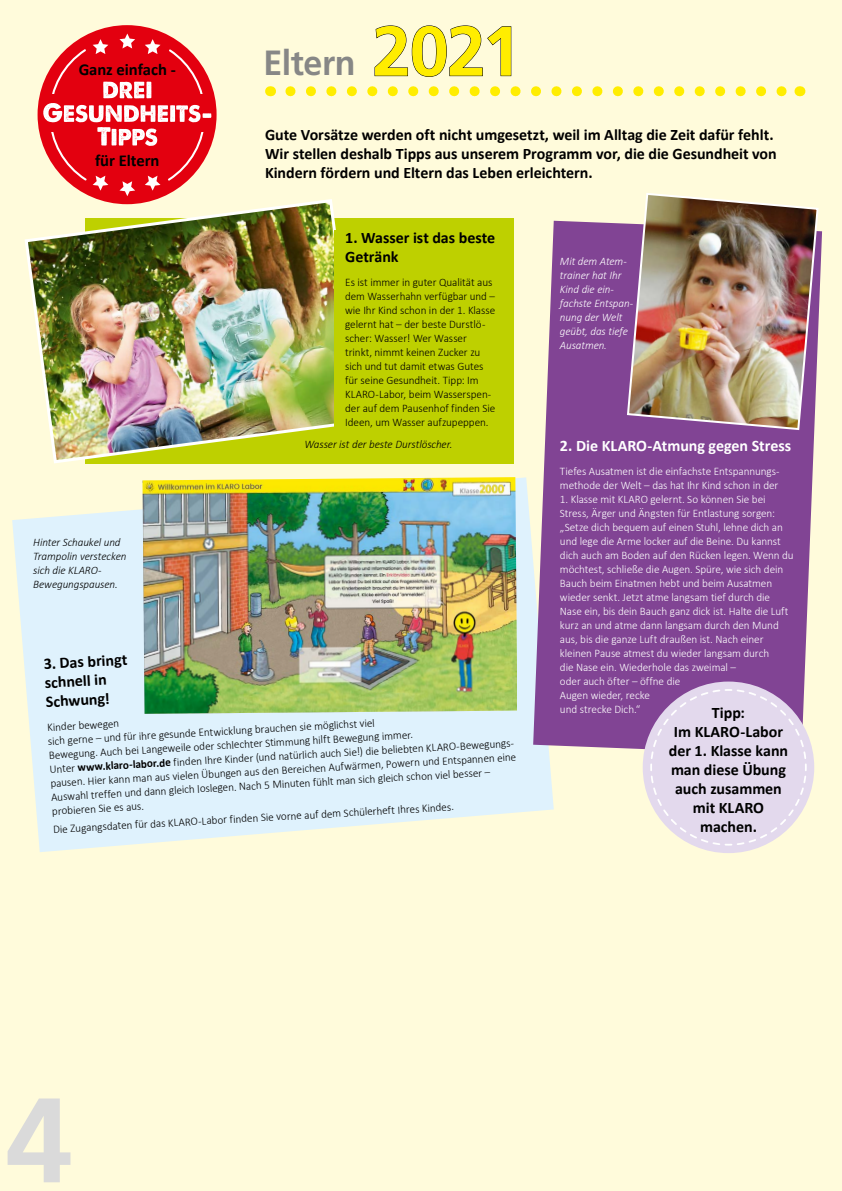
<style>
.page{position:relative;width:842px;height:1191px;background:#fffbdb}
.page>*{position:absolute;margin:0;border:0;box-sizing:border-box;transform-origin:0 0}
.t1{font:700 120px "Frutiger";color:#dadada}
.t2{font:700 35px "Frutiger";letter-spacing:-.015em;color:#878786}
.t3{font:700 16.7px "Calibri";letter-spacing:-.005em;color:#000}
.t4{font:700 16px/19px "Calibri";letter-spacing:-.005em;color:#000}
.t5{font:700 16px "Calibri";letter-spacing:-.005em;color:#fff}
.t6{font:300 11.5px/14px "Calibri";letter-spacing:-.005em;color:#000}
.t7{font:300 11.5px/14px "Calibri";letter-spacing:-.005em;color:#fff}
.t8{font:italic 300 11.5px/14px "Calibri";letter-spacing:-.01em;color:#000}
.t9{font:italic 300 11.5px/14px "Calibri";letter-spacing:-.01em;color:#fff}
.s1{font-size:70px;color:#ffed00}
.s2{font-weight:700}
</style>
<div class="page">
<div style="left:85px;top:218px;width:428px;height:245px;background:#bed000"></div>
<svg style="left:12px;top:477px;width:542px;height:375px;fill:#dff2fd"></svg>
<svg style="left:533px;top:221px;width:289px;height:534px;background:#8e579b"></svg>
<img style="left:25px;top:197px;width:338px;height:267px">
<img style="left:142px;top:477px;width:375px;height:237px">
<div style="left:334px;top:230px;width:161px;height:196px;background:#bed000"></div>
<div style="left:643px;top:681px;width:171px;height:172px;background:#e3d9ed;border-radius:50%"></div>
<img style="left:626px;top:196px;width:194px;height:235px">
<svg style="left:649px;top:688px;width:159px;height:158px"></svg>
<svg style="left:43px;top:25px;width:744px;height:171px"></svg>
<h3 class="t3" style="left:79px;top:59px;width:99px">Ganz einfach -</h3>
<h3 class="t3" style="left:95px;top:150px;width:66px">für Eltern</h3>
<h2 class="t2" style="left:263px;top:43px;width:259px">Eltern <span class="s1">2021</span></h2>
<h3 class="t4" style="left:265px;top:125px;width:513px">Gute Vorsätze werden oft nicht umgesetzt, weil im Alltag die Zeit dafür fehlt.<br>Wir stellen deshalb Tipps aus unserem Programm vor, die die Gesundheit von<br>Kindern fördern und Eltern das Leben erleichtern.</h3>
<h3 class="t4" style="left:345px;top:227px;width:152px">1. Wasser ist das beste<br>Getränk</h3>
<p class="t6" style="left:345px;top:274px;width:152px">Es ist immer in guter Qualität aus dem Wasserhahn verfügbar und – wie Ihr Kind schon in der 1. Klasse gelernt hat – der beste Durstlö&shy;scher: Wasser! Wer Wasser trinkt, nimmt keinen Zucker zu sich und tut damit etwas Gutes für seine Gesundheit. Tipp: Im<br>KLARO-Labor, beim Wasserspen&shy;der auf dem Pausenhof finden Sie<br>Ideen, um Wasser aufzupeppen.</p>
<p class="t8" style="left:304px;top:437px;width:150px">Wasser ist der beste Durstlöscher.</p>
<h3 class="t5" style="left:560px;top:436px;width:233px">2. Die KLARO-Atmung gegen Stress</h3>
<p class="t7" style="left:560px;top:464px;width:220px">Tiefes Ausatmen ist die einfachste Entspannungs&shy;methode der Welt – das hat Ihr Kind schon in der</p>
<p class="t7" style="left:560px;top:492px;width:235px">1. Klasse mit KLARO gelernt. So können Sie bei Stress, Ärger und Ängsten für Entlastung sorgen: „Setze dich bequem auf einen Stuhl, lehne dich an und lege die Arme locker auf die Beine. Du kannst dich auch am Boden auf den Rücken legen. Wenn du möchtest, schließe die Augen. Spüre, wie sich dein Bauch beim Einatmen hebt und beim Ausatmen wieder senkt. Jetzt atme langsam tief durch die Nase ein, bis dein Bauch ganz dick ist. Halte die Luft kurz an und atme dann langsam durch den Mund aus, bis die ganze Luft draußen ist. Nach einer kleinen Pause atmest du wieder langsam durch<br>die Nase ein. Wiederhole das zweimal –<br>oder auch öfter – öffne die<br>Augen wieder, recke<br>und strecke Dich.“</p>
<p class="t9" style="left:560px;top:254px;width:75px">Mit dem Atem&shy;trainer hat Ihr<br>Kind die ein&shy;fachste Entspan&shy;nung der Welt geübt, das tiefe<br>Ausatmen.</p>
<p class="t8" style="left:33px;top:534px;width:95px">Hinter Schaukel und<br>Trampolin verstecken sich die KLARO-<br>Bewegungspausen.</p>
<h3 class="t4" style="left:43px;top:653px;width:85px;rotate:-3deg">3. Das bringt schnell in<br>Schwung!</h3>
<p class="t6" style="left:47px;top:719px;width:469px;rotate:-3deg">Kinder bewegen<br>sich gerne – und für ihre gesunde Entwicklung brauchen sie möglichst viel<br>Bewegung. Auch bei Langeweile oder schlechter Stimmung hilft Bewegung immer.<br>Unter <span class="s2">www.klaro-labor.de</span> finden Ihre Kinder (und natürlich auch Sie!) die beliebten KLARO-Bewegungs&shy;pausen. Hier kann man aus vielen Übungen aus den Bereichen Aufwärmen, Powern und Entspannen eine Auswahl treffen und dann gleich loslegen. Nach 5 Minuten fühlt man sich gleich schon viel besser – probieren Sie es aus.</p>
<h3 class="t4" style="left:669px;top:702px;width:121px;text-align:center">Tipp:<br>Im KLARO-Labor der 1. Klasse kann man diese Übung auch zusammen mit KLARO machen.</h3>
<p class="t6" style="left:53px;top:821px;width:403px;rotate:-3deg">Die Zugangsdaten für das KLARO-Labor finden Sie vorne auf dem Schülerheft Ihres Kindes.</p>
<h1 class="t1" style="left:6px;top:1070px;width:68px">4</h1>
</div>
